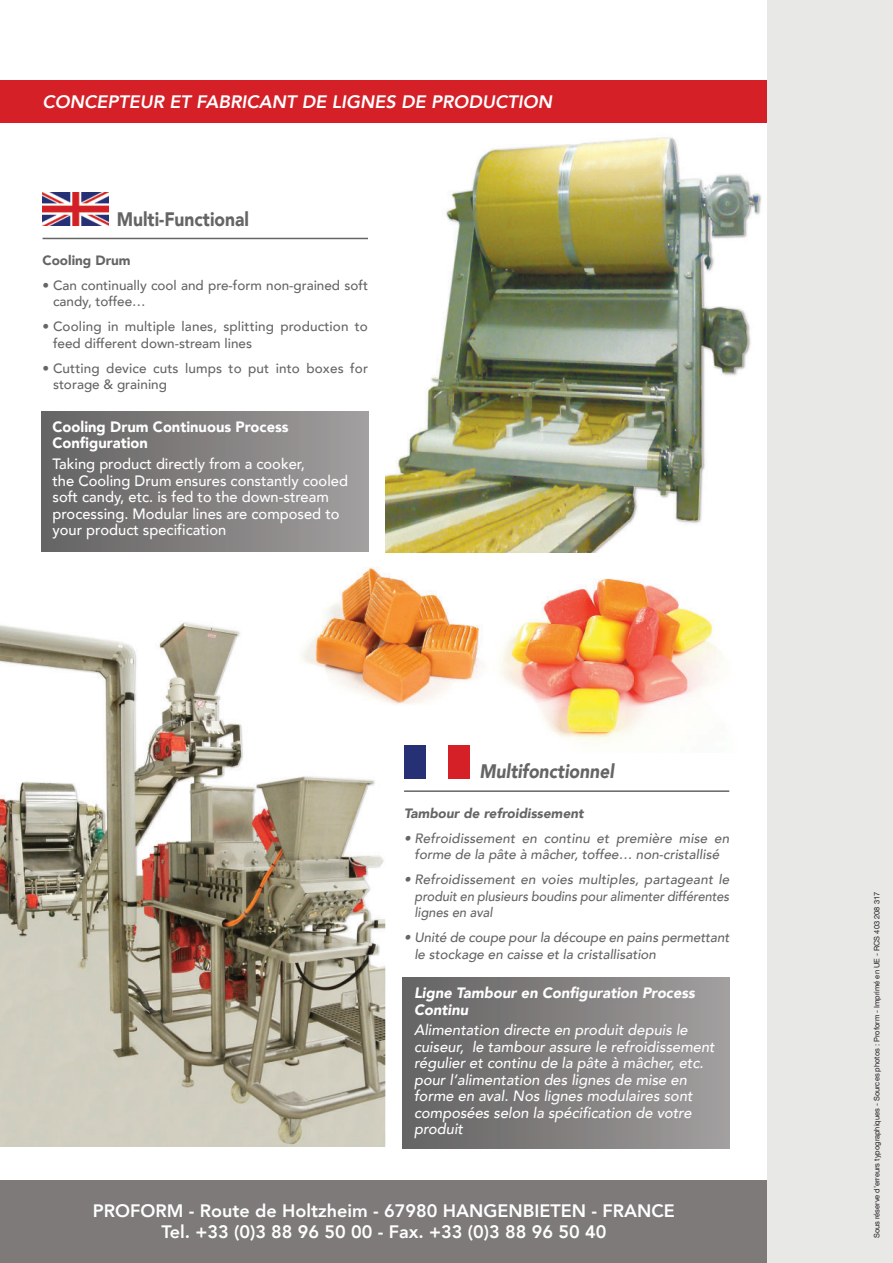
<style>
.page{position:relative;width:893px;height:1263px;background:#fff}
.page>*{position:absolute;margin:0;border:0;box-sizing:border-box;transform-origin:0 0}
.t1{font:900 19.5px "Avenir";color:#646564;scale:.89 1}
.t2{font:italic 900 19.5px "Avenir";color:#646564;scale:.89 1}
.t3{font:800 18px/21px "Avenir";color:#fff;text-align:center}
.t4{font:italic 800 18px "Avenir";color:#fff}
.t5{font:italic 500 15px/16.5px "Avenir";color:#fff}
.t6{font:500 15px/16.5px "Avenir";color:#fff}
.t7{font:900 15px/16.5px "Avenir";color:#fff}
.t8{font:italic 900 15px/16.5px "Avenir";color:#fff}
.t9{font:italic 500 13.5px/16.5px "Avenir";color:#646564;text-align:center}
.t10{font:500 13.5px/16.5px "Avenir";color:#646564}
.t11{font:italic 900 13.5px "Avenir";color:#646564}
.t12{font:900 13.5px "Avenir";color:#646564}
.t13{font:7.5px "Helvetica Neue LT Com";color:#231f20}
</style>
<div class="page">
<img style="left:330px;top:567px;width:391px;height:175px">
<img style="left:0;top:609px;width:385px;height:538px">
<img style="left:385px;top:122px;width:382px;height:431px">
<div style="left:0;top:80px;width:872px;height:42px;background:#d52028"></div>
<div style="left:0;top:1180px;width:893px;height:83px;background:#7d7a79"></div>
<div style="left:767px;top:0;width:126px;height:1263px;background:#e8e8e7"></div>
<div style="left:41px;top:411px;width:327px;height:140px;background:linear-gradient(to right,#646362,#a29e9e)"></div>
<div style="left:403px;top:977px;width:327px;height:172px;background:linear-gradient(to right,#646362,#a29e9e)"></div>
<img style="left:43px;top:193px;width:66px;height:32px">
<hr style="left:43px;top:238px;width:325px;height:1px;background:#646564">
<hr style="left:404px;top:790px;width:325px;height:2px;background:#646564">
<div style="left:404px;top:745px;width:22px;height:33px;background:#263075"></div>
<div style="left:448px;top:745px;width:22px;height:33px;background:#d52028"></div>
<h2 class="t4" style="left:43px;top:91px;width:511px">CONCEPTEUR ET FABRICANT DE LIGNES DE PRODUCTION</h2>
<h1 class="t1" style="left:117px;top:211px;width:150px">Multi-Functional</h1>
<p class="t12" style="left:43px;top:254px;width:90px">Cooling Drum</p>
<p class="t10" style="left:53px;top:278px;width:316px;text-indent:-10px">• Can continually cool and pre-form non-grained soft candy, toffee…</p>
<p class="t10" style="left:53px;top:320px;width:316px;text-indent:-10px">• Cooling in multiple lanes, splitting production to feed different down-stream lines</p>
<p class="t10" style="left:53px;top:361px;width:316px;text-indent:-10px">• Cutting device cuts lumps to put into boxes for storage &amp; graining</p>
<p class="t7" style="left:53px;top:420px;width:238px">Cooling Drum Continuous Process<br>Configuration</p>
<p class="t6" style="left:53px;top:457px;width:297px">Taking product directly from a cooker,<br>the Cooling Drum ensures constantly cooled soft candy, etc. is fed to the down-stream processing. Modular lines are composed to your product specification</p>
<h1 class="t2" style="left:479px;top:763px;width:152px">Multifonctionnel</h1>
<p class="t11" style="left:404px;top:807px;width:181px">Tambour de refroidissement</p>
<p class="t9" style="left:404px;top:831px;width:327px">• Refroidissement en continu et première mise en forme de la pâte à mâcher, toffee… non-cristallisé</p>
<p class="t9" style="left:415px;top:872px;width:316px;text-align:justify;text-indent:-11px">• Refroidissement en voies multiples, partageant le produit en plusieurs boudins pour alimenter différentes lignes en aval</p>
<p class="t9" style="left:414px;top:930px;width:316px;text-align:left;text-indent:-10px">• Unité de coupe pour la découpe en pains permettant le stockage en caisse et la cristallisation</p>
<p class="t8" style="left:414px;top:986px;width:283px">Ligne Tambour en Configuration Process<br>Continu</p>
<p class="t5" style="left:414px;top:1023px;width:302px">Alimentation directe en produit depuis le cuiseur, le tambour assure le refroidissement régulier et continu de la pâte à mâcher, etc. pour l’alimentation des lignes de mise en forme en aval. Nos lignes modulaires sont composées selon la spécification de votre produit</p>
<h2 class="t3" style="left:93px;top:1202px;width:583px">PROFORM - ROUTE DE HOLTZHEIM - 67980 HANGENBIETEN - FRANCE<br>TEL. +33 (0)3 88 96 50 00 - FAX. +33 (0)3 88 96 50 40</h2>
<p class="t13" style="left:874px;top:1238px;width:348px;rotate:-90deg">Sous réserve d’erreurs typographiques - Sources photos : Proform - Imprimé en UE - RCS 403 208 317</p>
</div>
